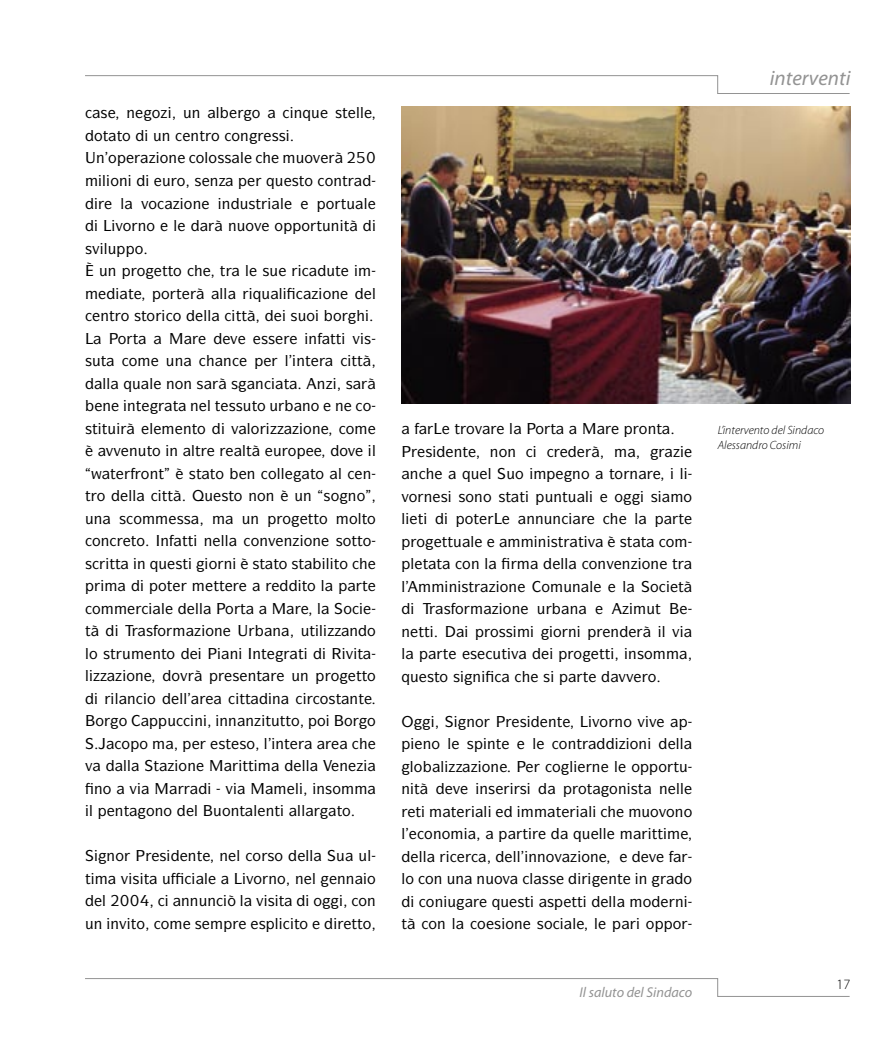
<style>
.page{position:relative;width:893px;height:1042px;background:#fff}
.page>*{position:absolute;margin:0;border:0;box-sizing:border-box;transform-origin:0 0}
.t1{font:italic 21px "Myriad Pro";color:#939393}
.t2{font:500 15px "Itc Symbol";color:#000}
.t3{font:italic 14.25px "Myriad Pro";color:#939393}
.t4{font:300 14.25px "Myriad Pro";color:#000}
.t5{font:italic 300 12px/14.4px "Myriad Pro";color:#000}
</style>
<div class="page">
<svg style="left:85px;top:75px;width:765px;height:19px"></svg>
<svg style="left:85px;top:978px;width:765px;height:19px"></svg>
<img style="left:401px;top:106px;width:449px;height:297px">
<p class="t2" style="left:101px;top:103px;width:61px">▲ ■ □</p>
<p class="t2" style="left:183px;top:103px;width:38px">◆■ ●</p>
<p class="t2" style="left:252px;top:103px;width:114px">□ ■❑◆ ▲▼ ●●</p>
<p class="t2" style="left:94px;top:126px;width:38px">□▼ ▼□</p>
<p class="t2" style="left:191px;top:126px;width:60px">■▼ □ □■</p>
<p class="t2" style="left:160px;top:148px;width:86px">□■ □●□▲▲ ●</p>
<p class="t2" style="left:296px;top:148px;width:49px">◆□❖ →</p>
<p class="t2" style="left:102px;top:171px;width:27px">●□■</p>
<p class="t2" style="left:162px;top:171px;width:58px">◆□ ▲■</p>
<p class="t2" style="left:266px;top:171px;width:83px">❑◆ ▲▼□ □■▼</p>
<p class="t2" style="left:120px;top:193px;width:38px">● ❖□</p>
<p class="t2" style="left:222px;top:193px;width:41px">■ ◆▲▼</p>
<p class="t2" style="left:280px;top:193px;width:5px">●</p>
<p class="t2" style="left:326px;top:193px;width:43px">□▼◆●</p>
<p class="t2" style="left:115px;top:216px;width:64px">❖□ ■□ ●</p>
<p class="t2" style="left:215px;top:216px;width:145px">→ ■◆□❖ □ □ ▼◆■ ▼→</p>
<p class="t2" style="left:85px;top:238px;width:60px">▲❖●◆ □</p>
<p class="t2" style="left:137px;top:261px;width:47px">□ ▼▼□</p>
<p class="t2" style="left:220px;top:261px;width:60px">▼ ● ▲◆</p>
<p class="t2" style="left:128px;top:283px;width:101px">▼ □▼ → ●●</p>
<p class="t2" style="left:253px;top:283px;width:31px">❑◆ ●</p>
<p class="t2" style="left:372px;top:283px;width:5px">●</p>
<p class="t2" style="left:100px;top:306px;width:83px">■▼ □ ▲▼□ □</p>
<p class="t2" style="left:236px;top:306px;width:21px">▼▼→</p>
<p class="t2" style="left:291px;top:306px;width:53px">▲◆□ □</p>
<p class="t2" style="left:230px;top:328px;width:46px">❖ ▲▲</p>
<p class="t2" style="left:309px;top:328px;width:64px">■ ▼▼ ❖▲</p>
<p class="t2" style="left:85px;top:351px;width:23px">▲◆▼</p>
<p class="t2" style="left:129px;top:351px;width:56px">□ ◆■</p>
<p class="t2" style="left:223px;top:351px;width:10px">■</p>
<p class="t2" style="left:285px;top:351px;width:27px">● ■▼</p>
<p class="t2" style="left:352px;top:351px;width:21px">▼▼→</p>
<p class="t2" style="left:103px;top:373px;width:163px">●● ❑◆ ● ■□■ ▲ → ▲ ■</p>
<p class="t2" style="left:103px;top:396px;width:40px">■ ■▼</p>
<p class="t2" style="left:173px;top:396px;width:107px">▼ ■ ● ▼ ▲▲◆▼□ ◆</p>
<p class="t2" style="left:302px;top:396px;width:43px">■□ ■</p>
<p class="t2" style="left:85px;top:418px;width:70px">▲▼▼◆ → ●</p>
<p class="t2" style="left:183px;top:418px;width:24px">■▼□</p>
<p class="t2" style="left:231px;top:418px;width:30px">❖ ●□</p>
<p class="t2" style="left:85px;top:441px;width:117px">➔ ❖❖ ■◆▼□ ■ ●▼</p>
<p class="t2" style="left:242px;top:441px;width:56px">●▼→ ◆ □</p>
<p class="t2" style="left:339px;top:441px;width:38px">□❖ ●</p>
<p class="t2" style="left:110px;top:463px;width:115px">▼ □■▼ ➔ ▲▼ ▼□</p>
<p class="t2" style="left:247px;top:463px;width:39px">■ □●●</p>
<p class="t2" style="left:310px;top:463px;width:33px">▼□ ●</p>
<p class="t2" style="left:363px;top:463px;width:10px">■</p>
<p class="t2" style="left:162px;top:486px;width:21px">▼▼→</p>
<p class="t2" style="left:204px;top:486px;width:162px">◆ ▲▼□ ■□■ ➔ ◆■ ▲□ ■□</p>
<p class="t2" style="left:85px;top:508px;width:58px">◆■ ▲ □</p>
<p class="t2" style="left:282px;top:508px;width:47px">□ ▼▼□</p>
<p class="t2" style="left:349px;top:508px;width:28px">□●▼□</p>
<p class="t2" style="left:131px;top:531px;width:99px">▼□ ■ ▼▼ ■ ●●</p>
<p class="t2" style="left:251px;top:531px;width:122px">□■❖ ■ □■ ▲□▼▼□</p>
<p class="t2" style="left:85px;top:553px;width:105px">▲ ▼▼ ■ ❑◆ ▲▼</p>
<p class="t2" style="left:209px;top:553px;width:97px">□ ■ ➔ ▲▼ ▼□ ▲▼</p>
<p class="t2" style="left:326px;top:553px;width:24px">●▼□</p>
<p class="t2" style="left:302px;top:576px;width:24px">▼□ ●</p>
<p class="t2" style="left:161px;top:598px;width:43px">● ●●</p>
<p class="t2" style="left:273px;top:621px;width:52px">■ ◆▼●</p>
<p class="t2" style="left:85px;top:643px;width:47px">●□ ▲▼ ◆</p>
<p class="t2" style="left:152px;top:643px;width:24px">■▼□</p>
<p class="t2" style="left:230px;top:643px;width:39px">■ ■▼</p>
<p class="t2" style="left:85px;top:666px;width:5px">●</p>
<p class="t2" style="left:172px;top:666px;width:32px">□❖ →</p>
<p class="t2" style="left:232px;top:666px;width:31px">▲ ■▼</p>
<p class="t2" style="left:331px;top:666px;width:47px">□ ▼▼□</p>
<p class="t2" style="left:115px;top:688px;width:43px">●■□</p>
<p class="t2" style="left:272px;top:688px;width:10px">■</p>
<p class="t2" style="left:320px;top:688px;width:46px">□▲▼ ■▼</p>
<p class="t2" style="left:167px;top:711px;width:210px">◆ ■ ■■ ■ ▼◆▼▼□ □ □ □</p>
<p class="t2" style="left:218px;top:733px;width:73px">▲▼ ▲□ ● ■▼</p>
<p class="t2" style="left:85px;top:756px;width:48px">❖ ●●</p>
<p class="t2" style="left:154px;top:756px;width:44px">▼ □■</p>
<p class="t2" style="left:339px;top:756px;width:10px">■</p>
<p class="t2" style="left:94px;top:778px;width:45px">■□ ❖</p>
<p class="t2" style="left:295px;top:778px;width:47px">● ■▲□</p>
<p class="t2" style="left:89px;top:801px;width:85px">● ■▼ □■□</p>
<p class="t2" style="left:194px;top:801px;width:112px">● ◆□■▼ ● ■▼ ●●</p>
<p class="t2" style="left:160px;top:846px;width:125px">▲ ■▼ ■● □▲□</p>
<p class="t2" style="left:336px;top:846px;width:36px">◆ ◆●</p>
<p class="t2" style="left:85px;top:868px;width:87px">▼ ❖▲▼ ◆</p>
<p class="t2" style="left:204px;top:868px;width:5px">●</p>
<p class="t2" style="left:246px;top:868px;width:71px">❖□ ■□ ■ ●</p>
<p class="t2" style="left:337px;top:868px;width:40px">■■ □</p>
<p class="t2" style="left:181px;top:891px;width:36px">■■◆■</p>
<p class="t2" style="left:240px;top:891px;width:46px">● ❖▲▼</p>
<p class="t2" style="left:85px;top:913px;width:86px">◆■ ■❖ ▼□ □</p>
<p class="t2" style="left:259px;top:913px;width:51px">▲● ▼□</p>
<p class="t2" style="left:352px;top:913px;width:21px">▼▼□</p>
<h1 class="t1" style="left:770px;top:67px;width:82px">interventi</h1>
<p class="t2" style="left:455px;top:419px;width:29px">▼ □❖</p>
<p class="t2" style="left:509px;top:419px;width:48px">● □ ▼</p>
<p class="t2" style="left:639px;top:419px;width:25px">□■▼</p>
<p class="t2" style="left:425px;top:442px;width:44px">▲ ■▼</p>
<p class="t2" style="left:490px;top:442px;width:28px">■□■</p>
<p class="t2" style="left:410px;top:464px;width:10px">■</p>
<p class="t2" style="left:462px;top:464px;width:63px">❑◆ ● ◆□</p>
<p class="t2" style="left:609px;top:464px;width:31px">▼□ ■</p>
<p class="t2" style="left:680px;top:464px;width:5px">●</p>
<p class="t2" style="left:401px;top:487px;width:125px">❖□ ■ ▲ ▲□■□ ▲▼ ▼</p>
<p class="t2" style="left:545px;top:487px;width:46px">◆■▼◆ ●</p>
<p class="t2" style="left:526px;top:509px;width:36px">■■◆■</p>
<p class="t2" style="left:634px;top:509px;width:5px">●</p>
<p class="t2" style="left:416px;top:532px;width:59px">□ ▼▼◆ ●</p>
<p class="t2" style="left:538px;top:532px;width:110px">■▲▼ ▼❖ ➔ ▲▼ ▼</p>
<p class="t2" style="left:410px;top:554px;width:33px">●▼▼</p>
<p class="t2" style="left:462px;top:554px;width:28px">□■ ●</p>
<p class="t2" style="left:589px;top:554px;width:90px">□■❖ ■ □■ ▼</p>
<p class="t2" style="left:401px;top:577px;width:5px">●</p>
<p class="t2" style="left:449px;top:577px;width:27px">■▲▼</p>
<p class="t2" style="left:541px;top:577px;width:53px">□ ◆■●</p>
<p class="t2" style="left:503px;top:599px;width:44px">□■ ◆</p>
<p class="t2" style="left:570px;top:599px;width:10px">■</p>
<p class="t2" style="left:401px;top:622px;width:30px">■ ▼▼</p>
<p class="t2" style="left:490px;top:622px;width:24px">□▲▲</p>
<p class="t2" style="left:611px;top:622px;width:71px">■ → ● ❖</p>
<p class="t2" style="left:401px;top:644px;width:5px">●</p>
<p class="t2" style="left:443px;top:644px;width:77px">▼ ▲ ◆▼❖</p>
<p class="t2" style="left:574px;top:644px;width:81px">□ ▼▼ ■▲□</p>
<p class="t2" style="left:401px;top:667px;width:81px">❑◆ ▲▼□ ▲ ■</p>
<p class="t2" style="left:619px;top:667px;width:39px">❖❖ □</p>
<p class="t2" style="left:520px;top:712px;width:44px">▲ ■▼</p>
<p class="t2" style="left:592px;top:712px;width:66px">❖□ ■□ ❖❖</p>
<p class="t2" style="left:423px;top:734px;width:80px">■□ ● ▲ ■▼</p>
<p class="t2" style="left:532px;top:734px;width:51px">● □■▼</p>
<p class="t2" style="left:410px;top:757px;width:36px">●□ ●</p>
<p class="t2" style="left:552px;top:757px;width:137px">□● ■ ● □ □▼◆</p>
<p class="t2" style="left:401px;top:779px;width:28px">■▼→</p>
<p class="t2" style="left:453px;top:779px;width:44px">❖ ■▲</p>
<p class="t2" style="left:578px;top:779px;width:107px">□▼ □■ ▲▼ ■ ●●</p>
<p class="t2" style="left:484px;top:802px;width:5px">●</p>
<p class="t2" style="left:642px;top:802px;width:52px">◆□❖□■□</p>
<p class="t2" style="left:401px;top:824px;width:50px">● □■□</p>
<p class="t2" style="left:573px;top:824px;width:35px">❑◆ ●●</p>
<p class="t2" style="left:513px;top:847px;width:51px">●● ■■□❖</p>
<p class="t2" style="left:401px;top:869px;width:110px">●□ □■ ◆■ ■◆□❖</p>
<p class="t2" style="left:529px;top:869px;width:28px">● ▲▲</p>
<p class="t2" style="left:608px;top:869px;width:41px">■▼ ■</p>
<p class="t2" style="left:426px;top:892px;width:32px">□■◆</p>
<p class="t2" style="left:492px;top:892px;width:93px">❑◆ ▲▼ ▲ ▼▼</p>
<p class="t2" style="left:401px;top:914px;width:56px">▼→ □■ ●</p>
<p class="t2" style="left:477px;top:914px;width:77px">□ ▲□■ ▲□</p>
<p class="t3" style="left:580px;top:985px;width:114px">Il saluto del Sindaco</p>
<p class="t5" style="left:718px;top:423px;width:108px">L’intervento del Sindaco<br>Alessandro Cosimi</p>
<p class="t4" style="left:836px;top:976px;width:15px">17</p>
</div>
